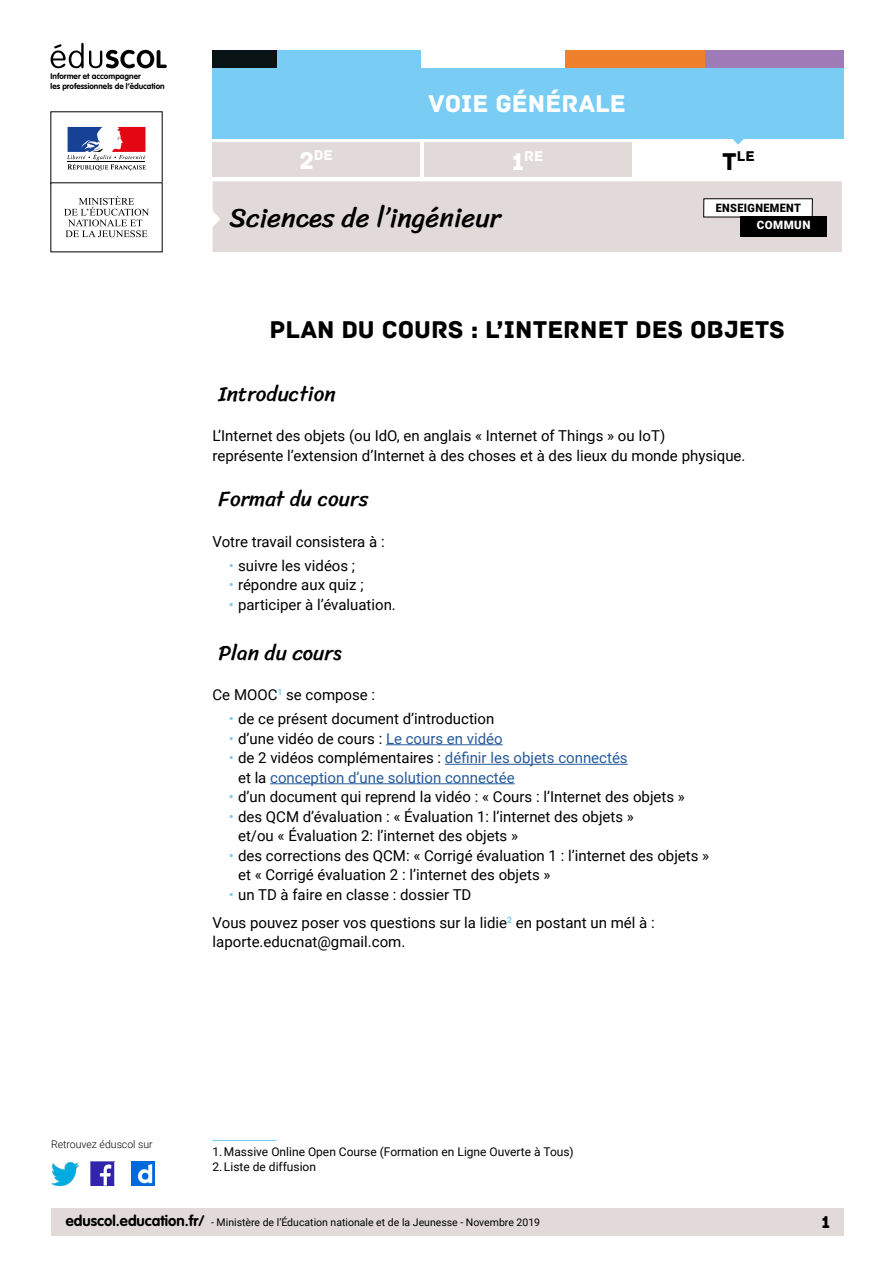
<style>
.page{position:relative;width:893px;height:1263px;background:#fff}
.page>*{position:absolute;margin:0;border:0;box-sizing:border-box;transform-origin:0 0}
.t1{font:27px "Sriracha";color:#000}
.t2{font:25.5px "Archive";color:#000}
.t3{font:25.5px "Archive";color:#fff}
.t4{font:21px "Sriracha";color:#000}
.t5{font:18px "Archive";color:#000}
.t6{font:15px/19.5px "Roboto";color:#000}
.t7{font:15px/19.5px "Roboto";color:#275b9b}
.t8{font:14.85px "Archive";color:#fff}
.t9{font:14.85px "Archive";color:#000}
.t10{font:12px "Roboto";color:#000}
.t11{font:900 11.55px "Roboto";letter-spacing:.035em;color:#000;scale:.94 1}
.t12{font:900 11.55px "Roboto";letter-spacing:.035em;color:#fff}
.t13{font:10.5px "Roboto";color:#000}
.t14{font:300 10.5px "Roboto";color:#000}
.t15{font:700 8.1px/9.8px "VAG Rounded Std";color:#000}
.s1{font-size:25.5px}
.s2{color:#79cdf4}
.s3{color:#275b9b}
.s4{color:#000}
.s5{font-family:"VAG Rounded Std";font-weight:700;font-size:15px}
</style>
<div class="page">
<div style="left:51px;top:1209px;width:792px;height:27px;background:#e1dad8"></div>
<img style="left:91px;top:1162px;width:23px;height:23px">
<img style="left:51px;top:1163px;width:28px;height:22px">
<img style="left:132px;top:1162px;width:22px;height:23px">
<div style="left:424px;top:143px;width:207px;height:34px;background:#e1dad8"></div>
<svg style="left:720px;top:138px;width:41px;height:7px"></svg>
<div style="left:213px;top:143px;width:207px;height:34px;background:#e1dad8"></div>
<div style="left:277px;top:50px;width:143px;height:18px;background:#79cdf4"></div>
<div style="left:213px;top:50px;width:64px;height:18px;background:#091316"></div>
<div style="left:704px;top:50px;width:139px;height:18px;background:#9f7cb7"></div>
<div style="left:565px;top:50px;width:140px;height:18px;background:#f0802b"></div>
<svg style="left:67px;top:127px;width:79px;height:44px"></svg>
<hr style="left:67px;top:161px;width:78px;height:1px;background:#000">
<svg style="left:64px;top:196px;width:85px;height:41px"></svg>
<svg style="left:51px;top:42px;width:116px;height:26px"></svg>
<svg style="left:212px;top:181px;width:630px;height:71px;background:#e0dad8"></svg>
<div style="left:740px;top:217px;width:87px;height:20px;background:#000"></div>
<div style="left:213px;top:68px;width:630px;height:70px;background:#79cdf4"></div>
<hr style="left:386px;top:744px;width:117px;height:1px;background:#275b9b">
<hr style="left:445px;top:764px;width:183px;height:1px;background:#275b9b">
<hr style="left:270px;top:783px;width:245px;height:1px;background:#275b9b">
<hr style="left:213px;top:1140px;width:63px;height:1px;background:#79cdf4">
<p class="t15" style="left:51px;top:71px;width:116px">Informer et accompagner<br>les professionnels de l’éducation</p>
<h2 class="t3" style="left:429px;top:88px;width:199px">VOIE GÉNÉRALE</h2>
<p class="t8" style="left:300px;top:147px;width:35px"><span class="s1">2</span>DE</p>
<p class="t8" style="left:512px;top:148px;width:33px"><span class="s1">1</span>RE</p>
<p class="t9" style="left:722px;top:148px;width:34px"><span class="s1">T</span>LE</p>
<h1 class="t1" style="left:229px;top:202px;width:273px">Sciences de l’ingénieur</h1>
<p class="t11" style="left:716px;top:200px;width:92px">ENSEIGNEMENT</p>
<p class="t12" style="left:757px;top:217px;width:55px">COMMUN</p>
<h2 class="t2" style="left:269px;top:315px;width:517px">PLAN DU COURS : L’INTERNET DES OBJETS</h2>
<h3 class="t4" style="left:219px;top:381px;width:119px">Introduction</h3>
<p class="t6" style="left:213px;top:426px;width:534px">L’Internet des objets (ou IdO, en anglais « Internet of Things » ou IoT)<br>représente l’extension d’Internet à des choses et à des lieux du monde physique.</p>
<h3 class="t4" style="left:219px;top:487px;width:151px">Format du cours</h3>
<p class="t6" style="left:213px;top:531px;width:174px">Votre travail consistera à :</p>
<p class="t6" style="left:229px;top:555px;width:128px"><span class="s2">•</span> suivre les vidéos ;</p>
<p class="t6" style="left:229px;top:575px;width:136px"><span class="s2">•</span> répondre aux quiz ;</p>
<p class="t6" style="left:229px;top:594px;width:168px"><span class="s2">•</span> participer à l’évaluation.</p>
<h3 class="t4" style="left:219px;top:640px;width:125px">Plan du cours</h3>
<p class="t6" style="left:213px;top:685px;width:164px">Ce MOOC<sup>1</sup> se compose :</p>
<p class="t6" style="left:229px;top:708px;width:267px"><span class="s2">•</span> de ce présent document d’introduction</p>
<p class="t6" style="left:229px;top:728px;width:275px"><span class="s2">•</span> d’une vidéo de cours : <span class="s3">Le cours en vidéo</span></p>
<p class="t7" style="left:238px;top:747px;width:391px;text-indent:-9px"><span class="s2">•</span> <span class="s4">de 2 vidéos complémentaires :</span> définir les objets connectés <span class="s4">et la</span> conception d’une solution connectée</p>
<p class="t6" style="left:229px;top:786px;width:458px"><span class="s2">•</span> d’un document qui reprend la vidéo : « Cours : l’Internet des objets »</p>
<p class="t6" style="left:238px;top:806px;width:397px;text-indent:-9px"><span class="s2">•</span> des QCM d’évaluation : « Évaluation 1: l’internet des objets » et/ou « Évaluation 2: l’internet des objets »</p>
<p class="t6" style="left:238px;top:845px;width:473px;text-indent:-9px"><span class="s2">•</span> des corrections des QCM: « Corrigé évaluation 1 : l’internet des objets » et « Corrigé évaluation 2 : l’internet des objets »</p>
<p class="t6" style="left:213px;top:880px;width:444px;line-height:28px;text-indent:16px"><span class="s2">•</span> un TD à faire en classe : dossier TD<br>Vous pouvez poser vos questions sur la lidie<sup>2</sup> en postant un mél à :</p>
<p class="t6" style="left:213px;top:931px;width:194px">laporte.educnat@gmail.com.</p>
<p class="t14" style="left:51px;top:1137px;width:103px">Retrouvez éduscol sur</p>
<p class="t10" style="left:213px;top:1143px;width:363px">1. Massive Online Open Course (Formation en Ligne Ouverte à Tous)</p>
<p class="t10" style="left:213px;top:1158px;width:105px">2. Liste de diffusion</p>
<p class="t13" style="left:66px;top:1215px;width:476px"><span class="s5">eduscol.education.fr/</span> - Ministère de l’Éducation nationale et de la Jeunesse - Novembre 2019</p>
<p class="t5" style="left:821px;top:1211px;width:10px">1</p>
</div>
